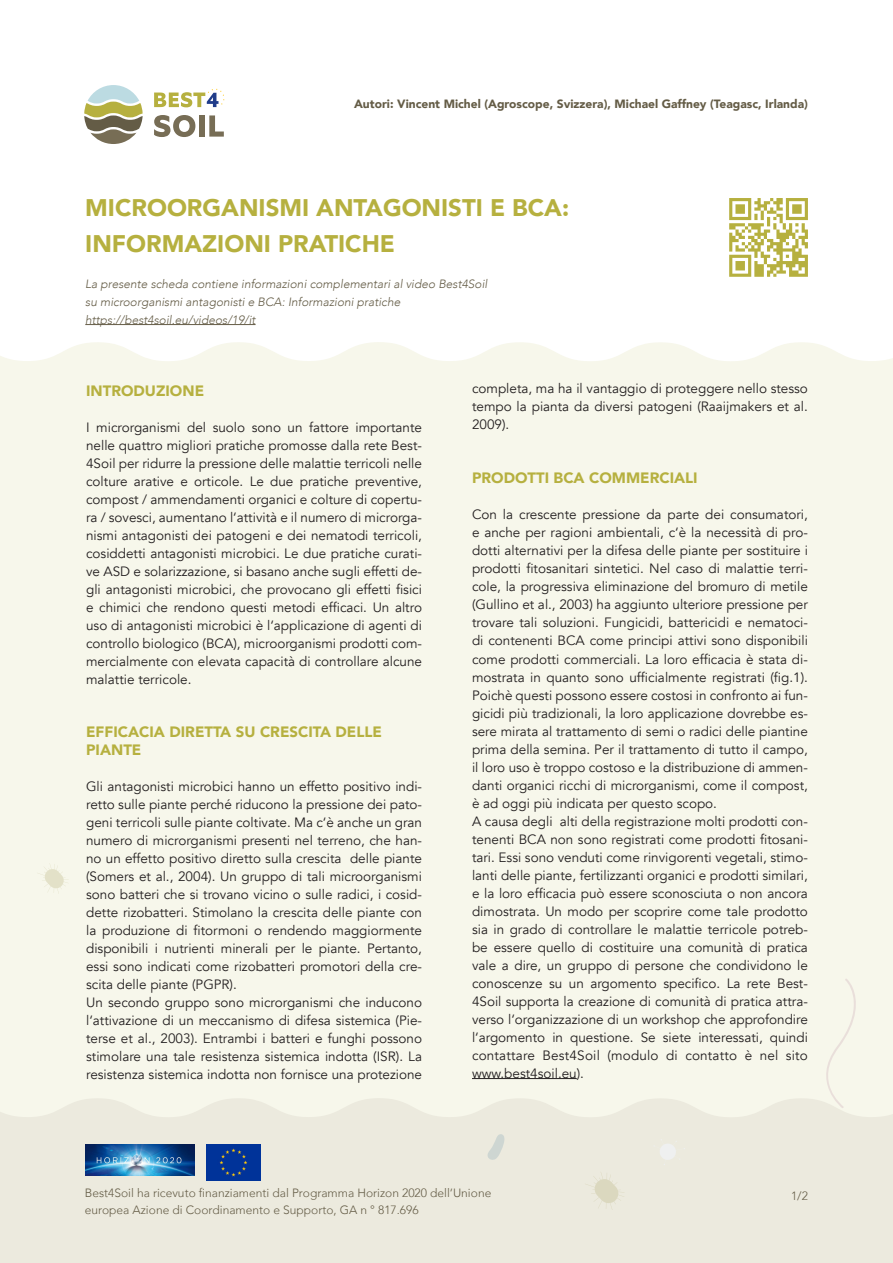
<style>
.page{position:relative;width:893px;height:1263px;background:#fff}
.page>*{position:absolute;margin:0;border:0;box-sizing:border-box;transform-origin:0 0}
.t1{font:900 24px/36px "Avenir";color:#b6b03f}
.t2{font:900 15px/18px "Avenir";color:#b6b03f}
.t3{font:13.5px/18px "Avenir";color:#231f20;text-align:justify}
.t4{font:italic 300 12px/18px "Avenir";color:#645c46}
.t5{font:300 12px/16.5px "Avenir";color:#645c46}
.t6{font:900 12px "Avenir";color:#645c46}
</style>
<div class="page">
<div style="left:0;top:342px;width:893px;height:756px;background:#f7f7eb"></div>
<div style="left:0;top:1098px;width:893px;height:165px;background:#eceade"></div>
<svg style="left:585px;top:1172px;width:40px;height:38px;background:#e6e4d4"></svg>
<div style="left:810px;top:978px;width:54px;height:130px;background:#f7f7eb"></div>
<svg style="left:653px;top:1139px;width:32px;height:26px"></svg>
<svg style="left:487px;top:1134px;width:19px;height:27px"></svg>
<svg style="left:37px;top:863px;width:32px;height:31px"></svg>
<img style="left:85px;top:1144px;width:109px;height:31px">
<img style="left:207px;top:1144px;width:53px;height:36px">
<hr style="left:85px;top:324px;width:171px;height:1px;background:#645c46">
<svg style="left:84px;top:85px;width:59px;height:59px"></svg>
<svg style="left:154px;top:115px;width:41px;height:22px"></svg>
<div style="left:199px;top:115px;width:6px;height:22px;background:#776d55"></div>
<svg style="left:209px;top:115px;width:15px;height:22px"></svg>
<svg style="left:154px;top:89px;width:70px;height:18px"></svg>
<hr style="left:472px;top:1078px;width:105px;height:1px;background:#231f20">
<svg style="left:729px;top:198px;width:79px;height:79px"></svg>
<p class="t6" style="left:354px;top:93px;width:455px">Autori: Vincent Michel (Agroscope, Svizzera), Michael Gaffney (Teagasc, Irlanda)</p>
<p class="t1" style="left:85px;top:189px;width:485px">MICROORGANISMI ANTAGONISTI E BCA:<br>INFORMAZIONI PRATICHE</p>
<p class="t4" style="left:85px;top:275px;width:404px">La presente scheda contiene informazioni complementari al video Best4Soil su microorganismi antagonisti e BCA: Informazioni pratiche</p>
<p class="t4" style="left:85px;top:311px;width:172px">https://best4soil.eu/videos/19/it</p>
<p class="t2" style="left:86px;top:382px;width:120px">INTRODUZIONE</p>
<p class="t3" style="left:86px;top:419px;width:337px">I microrganismi del suolo sono un fattore importante nelle quattro migliori pratiche promosse dalla rete Best-4Soil per ridurre la pressione delle malattie terricoli nelle colture arative e orticole. Le due pratiche preventive, compost / ammendamenti organici e colture di copertu&shy;ra / sovesci, aumentano l‘attività e il numero di microrga&shy;nismi antagonisti dei patogeni e dei nematodi terricoli, cosiddetti antagonisti microbici. Le due pratiche curati&shy;ve ASD e solarizzazione, si basano anche sugli effetti de&shy;gli antagonisti microbici, che provocano gli effetti fisici e chimici che rendono questi metodi efficaci. Un altro uso di antagonisti microbici è l‘applicazione di agenti di controllo biologico (BCA), microorganismi prodotti com&shy;mercialmente con elevata capacità di controllare alcune malattie terricole.</p>
<p class="t2" style="left:86px;top:723px;width:297px">EFFICACIA DIRETTA SU CRESCITA DELLE<br>PIANTE</p>
<p class="t3" style="left:86px;top:778px;width:337px">Gli antagonisti microbici hanno un effetto positivo indi&shy;retto sulle piante perché riducono la pressione dei pato&shy;geni terricoli sulle piante coltivate. Ma c‘è anche un gran numero di microrganismi presenti nel terreno, che han&shy;no un effetto positivo diretto sulla crescita delle piante (Somers et al., 2004). Un gruppo di tali microorganismi sono batteri che si trovano vicino o sulle radici, i cosid&shy;dette rizobatteri. Stimolano la crescita delle piante con la produzione di fitormoni o rendendo maggiormente disponibili i nutrienti minerali per le piante. Pertanto, essi sono indicati come rizobatteri promotori della cre&shy;scita delle piante (PGPR).</p>
<p class="t3" style="left:86px;top:994px;width:337px">Un secondo gruppo sono microrganismi che inducono l‘attivazione di un meccanismo di difesa sistemica (Pie&shy;terse et al., 2003). Entrambi i batteri e funghi possono stimolare una tale resistenza sistemica indotta (ISR). La resistenza sistemica indotta non fornisce una protezione</p>
<p class="t3" style="left:472px;top:380px;width:337px">completa, ma ha il vantaggio di proteggere nello stesso tempo la pianta da diversi patogeni (Raaijmakers et al.<br>2009).</p>
<p class="t2" style="left:472px;top:469px;width:227px">PRODOTTI BCA COMMERCIALI</p>
<p class="t3" style="left:472px;top:506px;width:337px">Con la crescente pressione da parte dei consumatori, e anche per ragioni ambientali, c‘è la necessità di pro&shy;dotti alternativi per la difesa delle piante per sostituire i prodotti fitosanitari sintetici. Nel caso di malattie terri&shy;cole, la progressiva eliminazione del bromuro di metile (Gullino et al., 2003) ha aggiunto ulteriore pressione per trovare tali soluzioni. Fungicidi, battericidi e nematoci&shy;di contenenti BCA come principi attivi sono disponibili come prodotti commerciali. La loro efficacia è stata di&shy;mostrata in quanto sono ufficialmente registrati (fig.1).<br>Poichè questi possono essere costosi in confronto ai fun&shy;gicidi più tradizionali, la loro applicazione dovrebbe es&shy;sere mirata al trattamento di semi o radici delle piantine prima della semina. Per il trattamento di tutto il campo, il loro uso è troppo costoso e la distribuzione di ammen&shy;danti organici ricchi di microrganismi, come il compost, è ad oggi più indicata per questo scopo.</p>
<p class="t3" style="left:472px;top:812px;width:337px">A causa degli alti della registrazione molti prodotti con&shy;tenenti BCA non sono registrati come prodotti fitosani&shy;tari. Essi sono venduti come rinvigorenti vegetali, stimo&shy;lanti delle piante, fertilizzanti organici e prodotti similari, e la loro efficacia può essere sconosciuta o non ancora dimostrata. Un modo per scoprire come tale prodotto sia in grado di controllare le malattie terricole potreb&shy;be essere quello di costituire una comunità di pratica vale a dire, un gruppo di persone che condividono le conoscenze su un argomento specifico. La rete Best-4Soil supporta la creazione di comunità di pratica attra&shy;verso l‘organizzazione di un workshop che approfondire l‘argomento in questione. Se siete interessati, quindi contattare Best4Soil (modulo di contatto è nel sito www.best4soil.eu).</p>
<p class="t5" style="left:85px;top:1185px;width:408px">Best4Soil ha ricevuto finanziamenti dal Programma Horizon 2020 dell‘Unione europea Azione di Coordinamento e Supporto, GA n ° 817.696</p>
<p class="t5" style="left:791px;top:1188px;width:18px">1/2</p>
</div>
